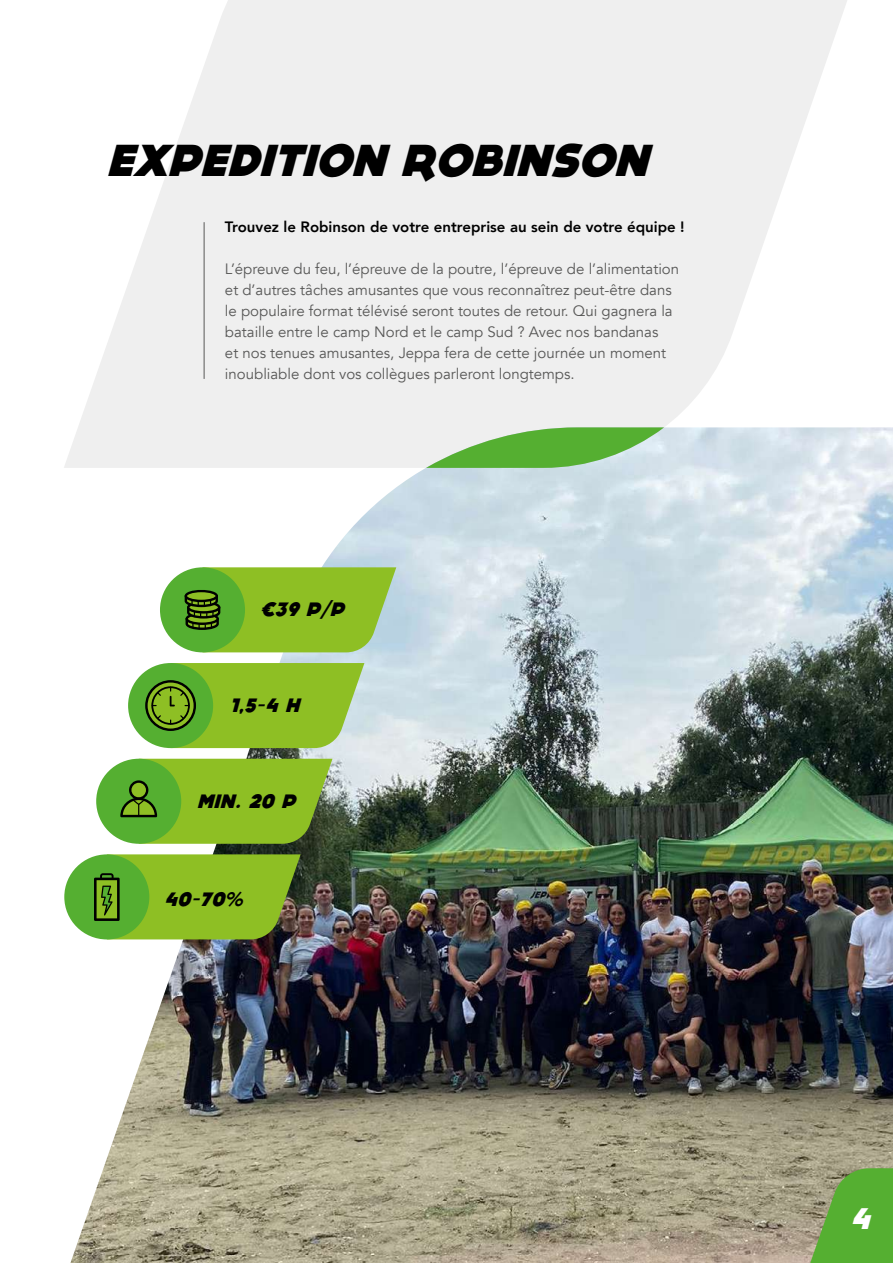
<style>
.page{position:relative;width:893px;height:1263px;background:#fff}
.page>*{position:absolute;margin:0;border:0;box-sizing:border-box;transform-origin:0 0}
.t1{font:italic 800 45px "DOCK11";color:#000}
.t2{font:italic 800 30px "DOCK11";color:#fff}
.t3{font:italic 800 19.5px "DOCK11";color:#000}
.t4{font:15px/21px "Avenir";color:#575756}
.t5{font:800 15px "Avenir";color:#000}
.s1{font-family:"Avenir";font-weight:900}
</style>
<div class="page">
<img style="left:70px;top:427px;width:823px;height:836px">
<svg style="left:64px;top:0;width:823px;height:468px;fill:#efefef"></svg>
<hr style="left:204px;top:222px;width:1px;height:157px;background:#575756">
<svg style="left:806px;top:1168px;width:87px;height:95px"></svg>
<div style="left:160px;top:567px;width:85px;height:85px;background:#55af31;border-radius:50%"></div>
<div style="left:128px;top:663px;width:85px;height:85px;background:#55af31;border-radius:50%"></div>
<div style="left:96px;top:759px;width:85px;height:85px;background:#55af31;border-radius:50%"></div>
<div style="left:64px;top:854px;width:85px;height:85px;background:#55af31;border-radius:50%"></div>
<svg style="left:185px;top:567px;width:211px;height:85px"></svg>
<svg style="left:145px;top:663px;width:219px;height:85px"></svg>
<svg style="left:120px;top:759px;width:213px;height:85px"></svg>
<svg style="left:426px;top:427px;width:238px;height:41px"></svg>
<svg style="left:94px;top:854px;width:207px;height:85px"></svg>
<h1 class="t1" style="left:107px;top:140px;width:553px">EXPEDITION ROBINSON</h1>
<p class="t5" style="left:225px;top:215px;width:461px">Trouvez le Robinson de votre entreprise au sein de votre équipe !</p>
<p class="t4" style="left:225px;top:258px;width:456px">L’épreuve du feu, l’épreuve de la poutre, l’épreuve de l’alimentation et d’autres tâches amusantes que vous reconnaîtrez peut-être dans le populaire format télévisé seront toutes de retour. Qui gagnera la bataille entre le camp Nord et le camp Sud ? Avec nos bandanas<br>et nos tenues amusantes, Jeppa fera de cette journée un moment inoubliable dont vos collègues parleront longtemps.</p>
<h3 class="t3" style="left:260px;top:600px;width:90px">€39 P/P</h3>
<h3 class="t3" style="left:229px;top:696px;width:76px">1,5-4 H</h3>
<h3 class="t3" style="left:197px;top:792px;width:104px">MIN. 20 P</h3>
<h3 class="t3" style="left:164px;top:890px;width:88px">40-70<span class="s1">%</span></h3>
<h2 class="t2" style="left:850px;top:1204px;width:28px">4</h2>
</div>
